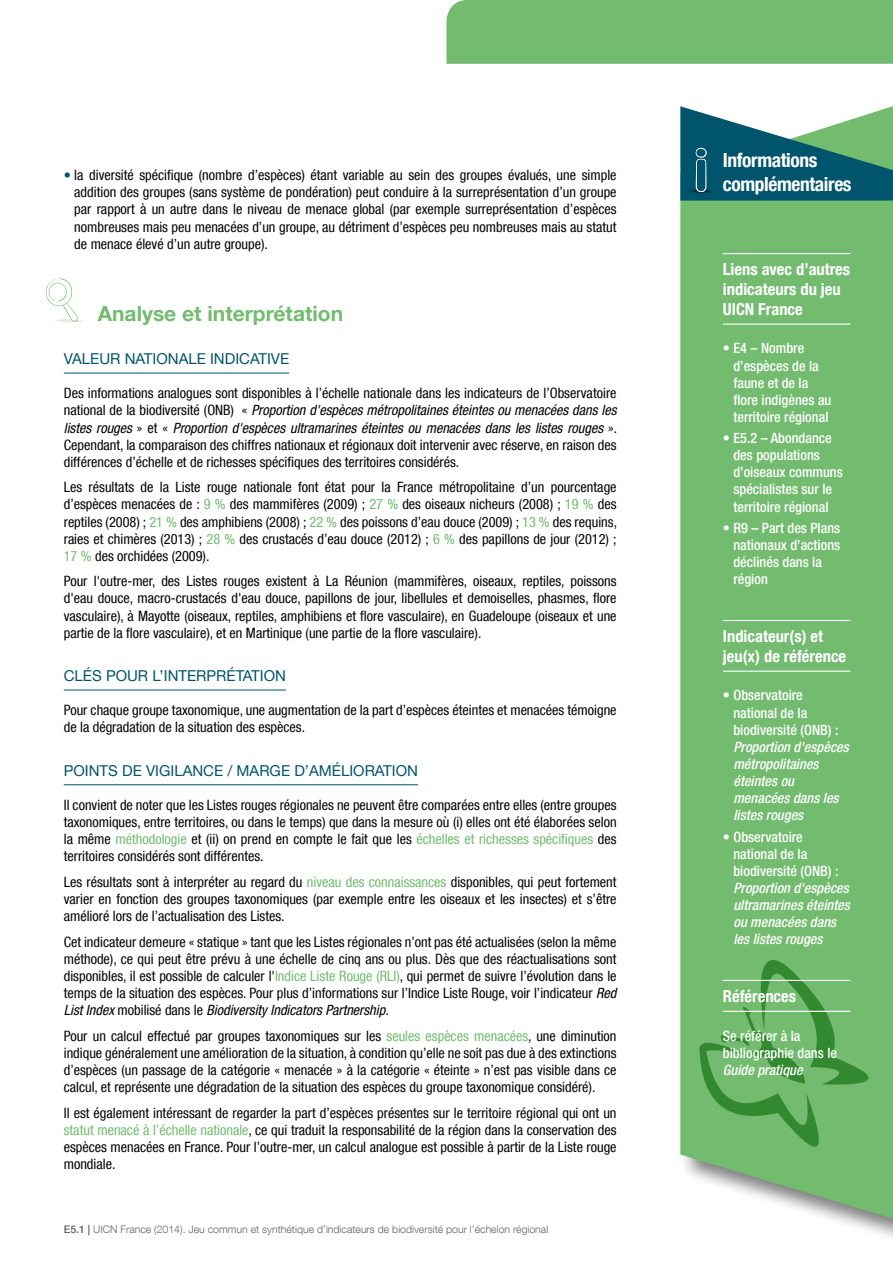
<style>
.page{position:relative;width:893px;height:1263px;background:#fff}
.page>*{position:absolute;margin:0;border:0;box-sizing:border-box;transform-origin:0 0}
.t1{font:700 21px "Helvetica Neue LT Com";color:#72bb6f}
.t2{font:700 condensed 19.5px/23.4px "Helvetica Neue LT Com";letter-spacing:-.02em;color:#fff}
.t3{font:700 condensed 16.5px/19.8px "Helvetica Neue LT Com";color:#fff}
.t4{font:15px "Helvetica Neue LT Com";color:#00546c}
.t5{font:condensed 14.25px/17.1px "Helvetica Neue LT Com";color:#000;text-align:justify}
.t6{font:500 condensed 14.25px/17.1px "Helvetica Neue LT Com";color:#fff}
.t7{font:italic 500 condensed 14.25px/17.1px "Helvetica Neue LT Com";color:#fff}
.t8{font:300 10.5px "Helvetica Neue LT Com";color:#646363}
.s1{color:#00546c}
.s2{font-style:italic}
.s3{color:#72bb6f}
.s4{font-weight:500}
</style>
<div class="page">
<div style="left:679px;top:102px;width:214px;height:1146px;background:#000;opacity:.5"></div>
<div style="left:680px;top:201px;width:213px;height:1018px;background:#72bb6f"></div>
<svg style="left:699px;top:948px;width:185px;height:216px;background:#67b365"></svg>
<svg style="left:680px;top:106px;width:213px;height:95px"></svg>
<div style="left:446px;top:0;width:447px;height:64px;background:#72bb6f"></div>
<hr style="left:64px;top:373px;width:225px;height:1px;background:#00546c">
<hr style="left:64px;top:690px;width:222px;height:1px;background:#00546c">
<hr style="left:64px;top:784px;width:354px;height:1px;background:#00546c">
<hr style="left:723px;top:253px;width:127px;height:1px;background:#fff">
<hr style="left:723px;top:324px;width:127px;height:1px;background:#fff">
<hr style="left:723px;top:620px;width:127px;height:1px;background:#fff">
<hr style="left:723px;top:671px;width:127px;height:1px;background:#fff">
<hr style="left:723px;top:980px;width:127px;height:1px;background:#fff">
<hr style="left:723px;top:1011px;width:127px;height:1px;background:#fff">
<svg style="left:45px;top:278px;width:39px;height:45px"></svg>
<p class="t5" style="left:74px;top:167px;width:544px;text-indent:-11px"><span class="s1">•</span> la diversité spécifique (nombre d’espèces) étant variable au sein des groupes évalués, une simple addition des groupes (sans système de pondération) peut conduire à la surreprésentation d’un groupe par rapport à un autre dans le niveau de menace global (par exemple surreprésentation d’espèces nombreuses mais peu menacées d’un groupe, au détriment d’espèces peu nombreuses mais au statut de menace élevé d’un autre groupe).</p>
<h1 class="t1" style="left:98px;top:300px;width:247px">Analyse et interprétation</h1>
<p class="t4" style="left:64px;top:350px;width:227px">VALEUR NATIONALE INDICATIVE</p>
<p class="t5" style="left:64px;top:385px;width:555px">Des informations analogues sont disponibles à l’échelle nationale dans les indicateurs de l’Observatoire national de la biodiversité (ONB) « <span class="s2">Proportion d'espèces métropolitaines éteintes ou menacées dans les listes rouges</span> » et « <span class="s2">Proportion d'espèces ultramarines éteintes ou menacées dans les listes rouges</span> ».<br>Cependant, la comparaison des chiffres nationaux et régionaux doit intervenir avec réserve, en raison des différences d’échelle et de richesses spécifiques des territoires considérés.</p>
<p class="t5" style="left:64px;top:479px;width:555px">Les résultats de la Liste rouge nationale font état pour la France métropolitaine d’un pourcentage d’espèces menacées de : <span class="s3">9 %</span> des mammifères (2009) ; <span class="s3">27 %</span> des oiseaux nicheurs (2008) ; <span class="s3">19 %</span> des reptiles (2008) ; <span class="s3">21 %</span> des amphibiens (2008) ; <span class="s3">22 %</span> des poissons d’eau douce (2009) ; <span class="s3">13 %</span> des requins, raies et chimères (2013) ; <span class="s3">28 %</span> des crustacés d’eau douce (2012) ; <span class="s3">6 %</span> des papillons de jour (2012) ; <span class="s3">17 %</span> des orchidées (2009).</p>
<p class="t5" style="left:64px;top:573px;width:554px">Pour l'outre-mer, des Listes rouges existent à La Réunion (mammifères, oiseaux, reptiles, poissons d'eau douce, macro-crustacés d'eau douce, papillons de jour, libellules et demoiselles, phasmes, flore vasculaire), à Mayotte (oiseaux, reptiles, amphibiens et flore vasculaire), en Guadeloupe (oiseaux et une partie de la flore vasculaire), et en Martinique (une partie de la flore vasculaire).</p>
<p class="t4" style="left:64px;top:666px;width:224px">CLÉS POUR L’INTERPRÉTATION</p>
<p class="t5" style="left:64px;top:701px;width:554px">Pour chaque groupe taxonomique, une augmentation de la part d’espèces éteintes et menacées témoigne de la dégradation de la situation des espèces.</p>
<p class="t4" style="left:64px;top:761px;width:356px">POINTS DE VIGILANCE / MARGE D’AMÉLIORATION</p>
<p class="t5" style="left:64px;top:796px;width:554px">Il convient de noter que les Listes rouges régionales ne peuvent être comparées entre elles (entre groupes taxonomiques, entre territoires, ou dans le temps) que dans la mesure où (i) elles ont été élaborées selon la même <span class="s3">méthodologie</span> et (ii) on prend en compte le fait que les <span class="s3">échelles et richesses spécifiques</span> des territoires considérés sont différentes.</p>
<p class="t5" style="left:64px;top:873px;width:554px">Les résultats sont à interpréter au regard du <span class="s3">niveau des connaissances</span> disponibles, qui peut fortement varier en fonction des groupes taxonomiques (par exemple entre les oiseaux et les insectes) et s’être amélioré lors de l’actualisation des Listes.</p>
<p class="t5" style="left:64px;top:933px;width:554px">Cet indicateur demeure « statique » tant que les Listes régionales n’ont pas été actualisées (selon la même méthode), ce qui peut être prévu à une échelle de cinq ans ou plus. Dès que des réactualisations sont disponibles, il est possible de calculer l'<span class="s3">Indice Liste Rouge (RLI)</span>, qui permet de suivre l’évolution dans le temps de la situation des espèces. Pour plus d’informations sur l’Indice Liste Rouge, voir l’indicateur <span class="s2">Red List Index</span> mobilisé dans le <span class="s2">Biodiversity Indicators Partnership</span>.</p>
<p class="t5" style="left:64px;top:1027px;width:554px">Pour un calcul effectué par groupes taxonomiques sur les <span class="s3">seules espèces menacées</span>, une diminution indique généralement une amélioration de la situation, à condition qu’elle ne soit pas due à des extinctions d’espèces (un passage de la catégorie « menacée » à la catégorie « éteinte » n’est pas visible dans ce calcul, et représente une dégradation de la situation des espèces du groupe taxonomique considéré).</p>
<p class="t5" style="left:64px;top:1104px;width:554px">Il est également intéressant de regarder la part d’espèces présentes sur le territoire régional qui ont un <span class="s3">statut menacé à l’échelle nationale</span>, ce qui traduit la responsabilité de la région dans la conservation des espèces menacées en France. Pour l’outre-mer, un calcul analogue est possible à partir de la Liste rouge mondiale.</p>
<p class="t8" style="left:64px;top:1223px;width:486px"><span class="s4">E5.1 |</span> UICN France (2014). Jeu commun et synthétique d’indicateurs de biodiversité pour l’échelon régional</p>
<h2 class="t2" style="left:723px;top:149px;width:130px">Informations complémentaires</h2>
<p class="t3" style="left:723px;top:260px;width:129px">Liens avec d’autres indicateurs du jeu<br>UICN France</p>
<p class="t6" style="left:733px;top:340px;width:100px;text-indent:-11px">• E4 – Nombre d’espèces de la faune et de la flore indigènes au territoire régional</p>
<p class="t6" style="left:733px;top:429px;width:111px;text-indent:-11px">• E5.2 – Abondance des populations d’oiseaux communs spécialistes sur le territoire régional</p>
<p class="t6" style="left:733px;top:519px;width:108px;text-indent:-11px">• R9 – Part des Plans nationaux d’actions déclinés dans la région</p>
<p class="t3" style="left:723px;top:627px;width:125px">Indicateur(s) et jeu(x) de référence</p>
<p class="t6" style="left:733px;top:687px;width:106px;text-indent:-11px">• Observatoire national de la biodiversité (ONB) :</p>
<p class="t7" style="left:733px;top:738px;width:117px">Proportion d'espèces métropolitaines éteintes ou menacées dans les listes rouges</p>
<p class="t6" style="left:733px;top:828px;width:106px;text-indent:-11px">• Observatoire national de la biodiversité (ONB) :</p>
<p class="t7" style="left:733px;top:879px;width:118px">Proportion d'espèces ultramarines éteintes ou menacées dans les listes rouges</p>
<p class="t3" style="left:723px;top:986px;width:75px">Références</p>
<p class="t6" style="left:723px;top:1027px;width:116px">Se référer à la bibliographie dans le</p>
<p class="t7" style="left:723px;top:1061px;width:81px">Guide pratique</p>
</div>
